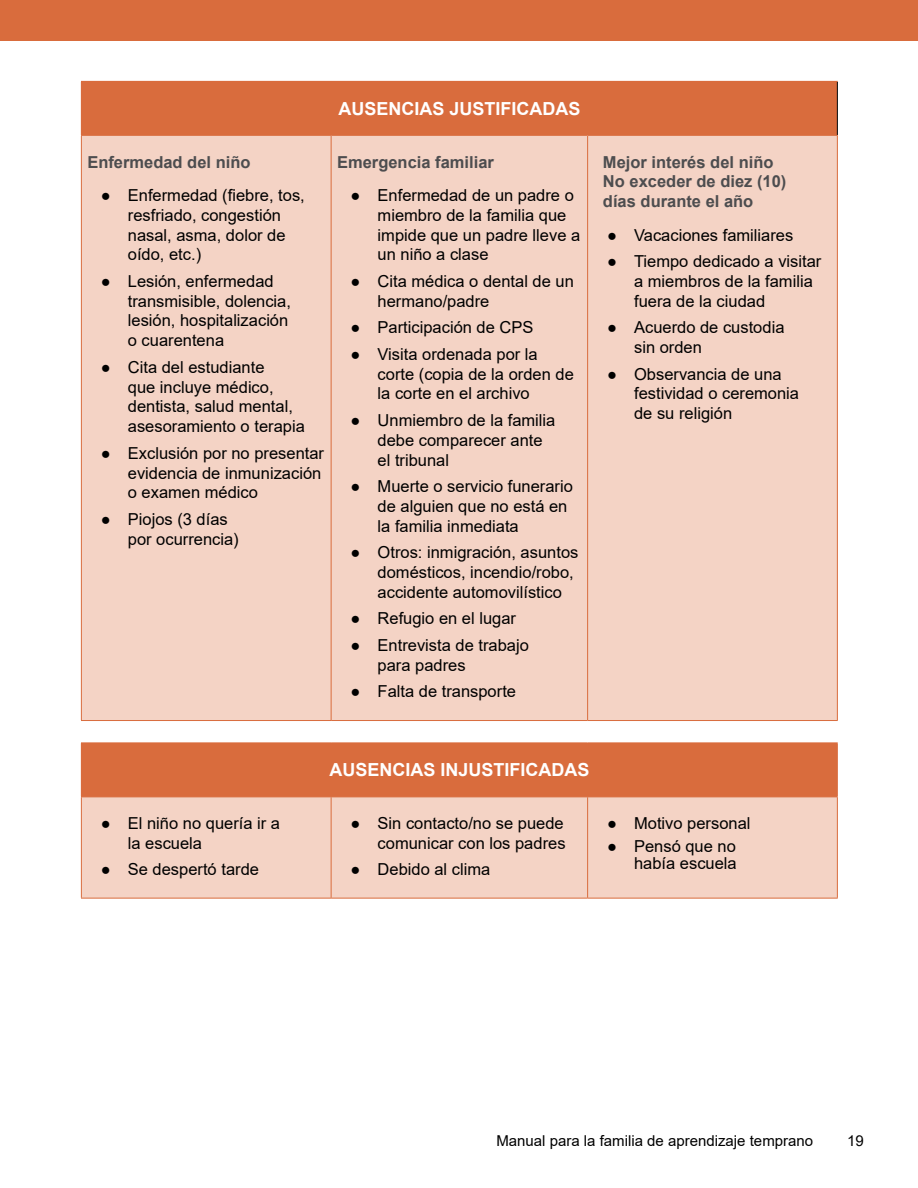
<style>
.page{position:relative;width:918px;height:1188px;background:#fff}
.page>*{position:absolute;margin:0;border:0;box-sizing:border-box;transform-origin:0 0}
.t1{font:700 18px "Arial";color:#fff}
.t2{font:16.5px/19.8px "Arial";color:#000}
.t3{font:700 16.5px/19.8px "Arial";color:#4d4d4f}
.t4{font:15px "Arial";color:#000}
</style>
<div class="page">
<div style="left:0;top:0;width:918px;height:40px;background:#d96c3d"></div>
<div style="left:81px;top:743px;width:756px;height:54px;background:#d96c3d"></div>
<div style="left:82px;top:797px;width:755px;height:101px;background:#f4d3c5"></div>
<hr style="left:837px;top:743px;width:1px;height:53px;background:#d96c3d">
<hr style="left:81px;top:797px;width:1px;height:101px;background:#d96c3d">
<hr style="left:331px;top:797px;width:1px;height:101px;background:#d96c3d">
<hr style="left:587px;top:797px;width:1px;height:101px;background:#d96c3d">
<hr style="left:837px;top:797px;width:1px;height:101px;background:#d96c3d">
<hr style="left:81px;top:898px;width:250px;height:1px;background:#d96c3d">
<hr style="left:331px;top:898px;width:257px;height:1px;background:#d96c3d">
<hr style="left:588px;top:898px;width:250px;height:1px;background:#d96c3d">
<hr style="left:81px;top:742px;width:250px;height:1px;background:#d96c3d">
<hr style="left:331px;top:742px;width:257px;height:1px;background:#d96c3d">
<hr style="left:588px;top:742px;width:250px;height:1px;background:#d96c3d">
<hr style="left:588px;top:796px;width:250px;height:1px;background:#d96c3d">
<div style="left:81px;top:81px;width:756px;height:54px;background:#d96c3d"></div>
<div style="left:82px;top:136px;width:755px;height:584px;background:#f4d3c5"></div>
<hr style="left:837px;top:82px;width:1px;height:53px;background:#000">
<hr style="left:331px;top:136px;width:1px;height:584px;background:#d96c3d">
<hr style="left:587px;top:136px;width:1px;height:584px;background:#d96c3d">
<hr style="left:588px;top:81px;width:250px;height:1px;background:#d96c3d">
<hr style="left:81px;top:135px;width:250px;height:1px;background:#d96c3d">
<hr style="left:81px;top:136px;width:1px;height:584px;background:#d96c3d">
<hr style="left:331px;top:135px;width:257px;height:1px;background:#d96c3d">
<hr style="left:588px;top:135px;width:250px;height:1px;background:#d96c3d">
<hr style="left:837px;top:136px;width:1px;height:584px;background:#d96c3d">
<hr style="left:81px;top:720px;width:250px;height:1px;background:#d96c3d">
<hr style="left:331px;top:720px;width:257px;height:1px;background:#d96c3d">
<hr style="left:588px;top:720px;width:250px;height:1px;background:#d96c3d">
<p class="t1" style="left:338px;top:96px;width:244px">AUSENCIAS JUSTIFICADAS</p>
<p class="t3" style="left:87px;top:152px;width:165px">Enfermedad del niño</p>
<p class="t2" style="left:128px;top:185px;width:178px;text-indent:-27px">● Enfermedad (fiebre, tos, resfriado, congestión nasal, asma, dolor de oído, etc.)</p>
<p class="t2" style="left:128px;top:271px;width:165px;text-indent:-27px">● Lesión, enfermedad transmisible, dolencia, lesión, hospitalización o cuarentena</p>
<p class="t2" style="left:128px;top:357px;width:178px;text-indent:-27px">● Cita del estudiante<br>que incluye médico, dentista, salud mental, asesoramiento o terapia</p>
<p class="t2" style="left:128px;top:443px;width:198px;text-indent:-27px">● Exclusión por no presentar evidencia de inmunización o examen médico</p>
<p class="t2" style="left:128px;top:509px;width:112px;text-indent:-27px">● Piojos (3 días por ocurrencia)</p>
<p class="t3" style="left:337px;top:152px;width:158px">Emergencia familiar</p>
<p class="t2" style="left:378px;top:185px;width:204px;text-indent:-27px">● Enfermedad de un padre o miembro de la familia que impide que un padre lleve a un niño a clase</p>
<p class="t2" style="left:378px;top:271px;width:198px;text-indent:-27px">● Cita médica o dental de un hermano/padre</p>
<p class="t2" style="left:351px;top:317px;width:184px">● Participación de CPS</p>
<p class="t2" style="left:378px;top:344px;width:198px;text-indent:-27px">● Visita ordenada por la corte (copia de la orden de la corte en el archivo</p>
<p class="t2" style="left:378px;top:410px;width:179px;text-indent:-27px">● Unmiembro de la familia debe comparecer ante el tribunal</p>
<p class="t2" style="left:378px;top:476px;width:197px;text-indent:-27px">● Muerte o servicio funerario de alguien que no está en la familia inmediata</p>
<p class="t2" style="left:378px;top:542px;width:202px;text-indent:-27px">● Otros: inmigración, asuntos domésticos, incendio/robo, accidente automovilístico</p>
<p class="t2" style="left:351px;top:609px;width:167px">● Refugio en el lugar</p>
<p class="t2" style="left:378px;top:635px;width:153px;text-indent:-27px">● Entrevista de trabajo para padres</p>
<p class="t2" style="left:351px;top:681px;width:167px">● Falta de transporte</p>
<p class="t3" style="left:603px;top:152px;width:185px">Mejor interés del niño<br>No exceder de diez (10) días durante el año</p>
<p class="t2" style="left:607px;top:225px;width:188px">● Vacaciones familiares</p>
<p class="t2" style="left:634px;top:251px;width:189px;text-indent:-27px">● Tiempo dedicado a visitar a miembros de la familia fuera de la ciudad</p>
<p class="t2" style="left:634px;top:317px;width:152px;text-indent:-27px">● Acuerdo de custodia sin orden</p>
<p class="t2" style="left:634px;top:364px;width:167px;text-indent:-27px">● Observancia de una festividad o ceremonia de su religión</p>
<p class="t2" style="left:128px;top:813px;width:154px;text-indent:-27px">● El niño no quería ir a la escuela</p>
<p class="t2" style="left:101px;top:860px;width:160px">● Se despertó tarde</p>
<p class="t1" style="left:329px;top:757px;width:262px">AUSENCIAS INJUSTIFICADAS</p>
<p class="t2" style="left:351px;top:813px;width:216px;text-align:right">● Sin contacto/no se puede comunicar con los padres</p>
<p class="t2" style="left:351px;top:860px;width:141px">● Debido al clima</p>
<p class="t2" style="left:607px;top:813px;width:145px">● Motivo personal</p>
<p class="t2" style="left:607px;top:838px;width:131px;line-height:16.6px;text-align:right">● Pensó que no había escuela</p>
<p class="t4" style="left:496px;top:1130px;width:318px">Manual para la familia de aprendizaje temprano</p>
<p class="t4" style="left:847px;top:1130px;width:18px">19</p>
</div>
